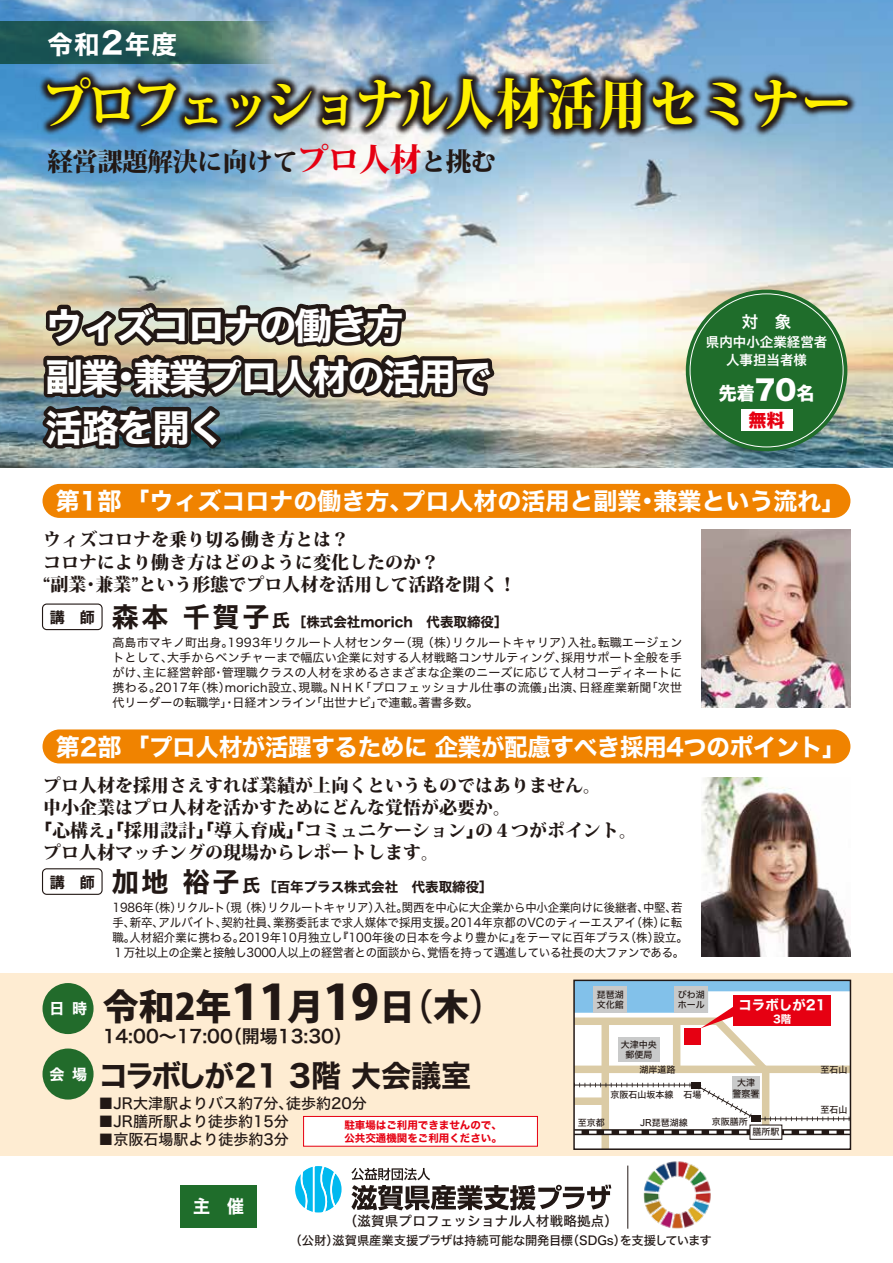
<style>
.page{position:relative;width:893px;height:1263px;background:#fff}
.page>*{position:absolute;margin:0;border:0;box-sizing:border-box;transform-origin:0 0}
.t1{font:800 54px "Koz Min Pr 6 N";letter-spacing:-.08em;color:#fff100;scale:.9 1}
.t2{font:37.5px/51px "Hiragino Sans W7";letter-spacing:-.05em;color:#fff}
.t3{font:800 36px "Koz Go Pro";color:#221815}
.t4{font:30px "Hiragino Sans W7";color:#221815}
.t5{font:800 25.5px "Koz Min Pr 6 N";letter-spacing:-.02em;color:#221815}
.t6{font:25.5px "Hiragino Sans W7";color:#fff}
.t7{font:24px "Hiragino Sans W7";color:#fff}
.t8{font:800 18px/22.5px "Koz Min Pr 6 N";color:#221815}
.t9{font:18px "Hiragino Sans W6";color:#221815}
.t10{font:18px/26.8px "Hiragino Sans W8";color:#fff;text-align:center}
.t11{font:18px "Hiragino Sans W7";color:#fff;scale:.95 1}
.t12{font:16.5px "Hiragino Sans W6";color:#fff}
.t13{font:15px "Hiragino Sans W5";color:#221815}
.t14{font:15px "Hiragino Sans W7";color:#fff}
.t15{font:13.5px "Hiragino Sans W7";color:#221815}
.t16{font:13.5px "Hiragino Sans W5";letter-spacing:.02em;color:#221815}
.t17{font:13.5px/18px "Hiragino Sans W6";color:#fff;text-align:center}
.t18{font:13.5px "Hiragino Sans W7";color:#fff}
.t19{font:12.3px "Hiragino Sans W5";letter-spacing:-.01em;color:#221815}
.t20{font:12px/15px "Hiragino Sans W4";color:#221815;text-align:justify}
.t21{font:12px/15px "Hiragino Sans W4";color:#221815;scale:.95 1}
.t22{font:10.5px/12.6px "Hiragino Sans W7";color:#e60012}
.t23{font:10.5px "Hiragino Sans W7";color:#fff}
.t24{font:9px/10.5px "Hiragino Sans W5";color:#221815;text-align:center}
.s1{font-size:30px}
.s2{font-size:31.5px;color:#e60012}
.s3{font-size:27px}
.s4{color:#e60012}
.s5{font-size:18px}
.s6{font-family:"Hiragino Sans W7";font-weight:400}
.s7{font-size:48px}
</style>
<div class="page">
<img style="left:0;top:0;width:893px;height:468px">
<div style="left:0;top:973px;width:893px;height:183px;background:#feecd2"></div>
<div style="left:42px;top:603px;width:61px;height:27px;border:1px solid #221815;border-radius:4px"></div>
<img style="left:35px;top:272px;width:476px;height:185px">
<div style="left:43px;top:1048px;width:51px;height:51px;background:#226b2b;border-radius:50%"></div>
<div style="left:43px;top:983px;width:51px;height:51px;background:#226b2b;border-radius:50%"></div>
<img style="left:0;top:13px;width:893px;height:189px">
<svg style="left:0;top:21px;width:285px;height:43px;background:#376863"></svg>
<div style="left:303px;top:1116px;width:235px;height:30px;background:#fff;border:1px solid #e60012"></div>
<img style="left:702px;top:529px;width:148px;height:179px">
<div style="left:43px;top:484px;width:807px;height:34px;background:#f08300;border-radius:17px"></div>
<div style="left:42px;top:868px;width:61px;height:27px;border:1px solid #221815;border-radius:4px"></div>
<img style="left:702px;top:777px;width:148px;height:179px">
<div style="left:43px;top:729px;width:807px;height:34px;background:#f08300;border-radius:17px"></div>
<div style="left:574px;top:980px;width:276px;height:169px;background:#fff"></div>
<div style="left:601px;top:1022px;width:8px;height:127px;background:#dbcba5"></div>
<div style="left:750px;top:1125px;width:32px;height:15px;background:#4b4341"></div>
<svg style="left:576px;top:980px;width:276px;height:159px"></svg>
<div style="left:573px;top:979px;width:278px;height:171px;border:2px solid #221815"></div>
<div style="left:686px;top:290px;width:161px;height:161px;background:#1f6d2b;border-radius:50%"></div>
<div style="left:741px;top:409px;width:51px;height:22px;background:#fff"></div>
<svg style="left:351px;top:1168px;width:260px;height:42px"></svg>
<svg style="left:295px;top:1166px;width:47px;height:47px"></svg>
<img style="left:643px;top:1161px;width:68px;height:68px">
<hr style="left:627px;top:1165px;width:1px;height:64px;background:#221815">
<div style="left:180px;top:1185px;width:77px;height:42px;background:#1f6d2b"></div>
<h3 class="t6" style="left:47px;top:24px;width:131px">令和<span class="s1">2</span>年度</h3>
<h1 class="t1" style="left:43px;top:74px;width:900px">プロフェッショナル人材活用セミナー</h1>
<h3 class="t5" style="left:47px;top:148px;width:450px">経営課題解決に向けて<span class="s2">プロ人材</span>と挑む</h3>
<h2 class="t2" style="left:45px;top:302px;width:448px">ウィズコロナの働き方<br>副業・兼業プロ人材の活用で活路を開く</h2>
<h3 class="t12" style="left:742px;top:306px;width:51px">対　象</h3>
<p class="t17" style="left:706px;top:333px;width:123px">県内中小企業経営者人事担当者様</p>
<h3 class="t10" style="left:719px;top:380px;width:97px">先着<span class="s3">70</span>名<span class="s4">無料</span></h3>
<h3 class="t7" style="left:56px;top:482px;width:791px">第1部 「ウィズコロナの働き方、プロ人材の活用と副業・兼業という流れ」</h3>
<h3 class="t8" style="left:43px;top:529px;width:475px">ウィズコロナを乗り切る働き方とは？<br>コロナにより働き方はどのように変化したのか？<br>“副業・兼業”という形態でプロ人材を活用して活路を開く！</h3>
<p class="t15" style="left:50px;top:611px;width:459px"><sup>講</sup> <sup>師</sup> <span class="s3">森本 千賀子</span><span class="s5">氏</span> ［株式会社morich　代表取締役］</p>
<p class="t20" style="left:113px;top:634px;width:571px">高島市マキノ町出身。1993年リクルート人材センター（現 （株）リクルートキャリア）入社。転職エージェントとして、大手からベンチャーまで幅広い企業に対する人材戦略コンサルティング、採用サポート全般を手がけ、主に経営幹部・管理職クラスの人材を求めるさまざまな企業のニーズに応じて人材コーディネートに携わる。2017年（株）morich設立、現職。ＮＨＫ「プロフェッショナル仕事の流儀」出演、日経産業新聞「次世代リーダーの転職学」・日経オンライン「出世ナビ」で連載。著書多数。</p>
<h3 class="t7" style="left:56px;top:728px;width:792px">第2部 「プロ人材が活躍するために 企業が配慮すべき採用4つのポイント」</h3>
<h3 class="t8" style="left:43px;top:774px;width:560px">プロ人材を採用さえすれば業績が上向くというものではありません。</h3>
<h3 class="t8" style="left:43px;top:797px;width:470px">中小企業はプロ人材を活かすためにどんな覚悟が必要か。</h3>
<h3 class="t8" style="left:34px;top:819px;width:605px"><span class="s6">「</span>心構え<span class="s6">」「</span>採用設計<span class="s6">」「</span>導入育成<span class="s6">」「</span>コミュニケーション<span class="s6">」</span>の４つがポイント。</h3>
<h3 class="t8" style="left:43px;top:842px;width:398px">プロ人材マッチングの現場からレポートします。</h3>
<p class="t15" style="left:50px;top:876px;width:444px"><sup>講</sup> <sup>師</sup> <span class="s3">加地 裕子</span><span class="s5">氏</span> ［百年プラス株式会社　代表取締役］</p>
<p class="t14" style="left:49px;top:997px;width:39px">日 時</p>
<p class="t14" style="left:49px;top:1062px;width:39px">会 場</p>
<p class="t21" style="left:113px;top:899px;width:607px">1986年（株）リクル-ト（現 （株）リクルートキャリア）入社。関西を中心に大企業から中小企業向けに後継者､中堅､若手､新卒､アルバイト､契約社員､業務委託まで求人媒体で採用支援。2014年京都のVCのティーエスアイ（株）に転職。人材紹介業に携わる。2019年10月独立し『100年後の日本を今より豊かに』をテーマに百年プラス（株）設立。１万社以上の企業と接触し3000人以上の経営者との面談から、覚悟を持って邁進している社長の大ファンである。</p>
<h3 class="t3" style="left:103px;top:983px;width:404px">令和2年<span class="s7">11</span>月<span class="s7">19</span>日（木）</h3>
<h3 class="t9" style="left:103px;top:1020px;width:251px">14:00～17:00（開場13:30）</h3>
<h3 class="t4" style="left:99px;top:1052px;width:374px">コラボしが21 3階 大会議室</h3>
<p class="t13" style="left:99px;top:1090px;width:270px">■JR大津駅よりバス約7分、徒歩約20分</p>
<p class="t13" style="left:99px;top:1108px;width:192px">■JR膳所駅より徒歩約15分</p>
<p class="t13" style="left:99px;top:1126px;width:192px">■京阪石場駅より徒歩約3分</p>
<p class="t22" style="left:344px;top:1119px;width:159px">駐車場はご利用できませんので、公共交通機関をご利用ください。</p>
<p class="t24" style="left:597px;top:989px;width:28px;text-align:left">琵琶湖文化館</p>
<p class="t24" style="left:678px;top:989px;width:28px;text-align:left">びわ湖ホール</p>
<p class="t24" style="left:621px;top:1039px;width:37px">大津中央郵便局</p>
<p class="t18" style="left:738px;top:995px;width:89px">コラボしが21</p>
<p class="t23" style="left:773px;top:1010px;width:20px">3階</p>
<p class="t24" style="left:639px;top:1063px;width:37px">湖岸道路</p>
<p class="t24" style="left:820px;top:1063px;width:28px">至石山</p>
<p class="t24" style="left:610px;top:1089px;width:92px">京阪石山坂本線 石場</p>
<p class="t24" style="left:820px;top:1104px;width:28px">至石山</p>
<p class="t24" style="left:732px;top:1077px;width:28px">大津警察署</p>
<p class="t24" style="left:578px;top:1117px;width:28px">至京都</p>
<p class="t24" style="left:640px;top:1117px;width:49px">JR琵琶湖線</p>
<p class="t24" style="left:712px;top:1115px;width:37px">京阪膳所</p>
<p class="t24" style="left:752px;top:1126px;width:28px">膳所駅</p>
<h3 class="t11" style="left:193px;top:1192px;width:55px">主　催</h3>
<p class="t16" style="left:344px;top:1209px;width:276px">（滋賀県プロフェッショナル人材戦略拠点）</p>
<p class="t19" style="left:290px;top:1229px;width:424px">（公財）滋賀県産業支援プラザは持続可能な開発目標（SDGs）を支援しています</p>
</div>
